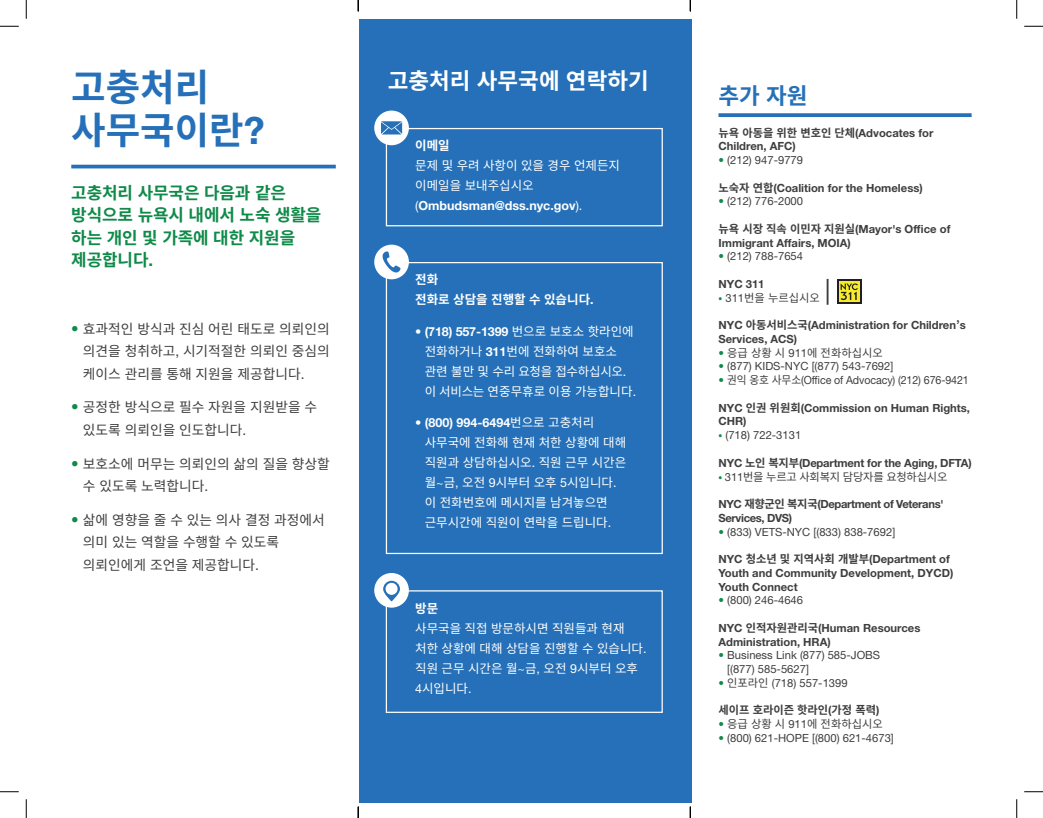
<style>
.page{position:relative;width:1043px;height:818px;background:#fff}
.page>*{position:absolute;margin:0;border:0;box-sizing:border-box;transform-origin:0 0}
.t1{font:700 37.5px/42.5px "Noto Sans CJ Kkr";color:#2570b8}
.t2{font:700 22.5px "Noto Sans CJ Kkr";color:#fff}
.t3{font:700 22.5px "Noto Sans CJ Kkr";color:#2570b8}
.t4{font:700 16.88px/22.5px "Noto Sans CJ Kkr";letter-spacing:-.005em;color:#0f8a49}
.t5{font:13.75px/22.5px "Noto Sans CJ Kkr";color:#3e3e3f}
.t6{font:12.5px/20px "Noto Sans CJ Kkr";color:#fff}
.t7{font:700 12.5px "Helvetica Neue LT Std";color:#fff}
.t8{font:700 12.5px/20px "Noto Sans CJ Kkr";color:#fff}
.t9{font:700 11.25px/13.8px "Helvetica Neue LT Std";color:#3e3e3f}
.t10{font:11.25px/13.8px "Helvetica Neue LT Std";color:#3e3e3f}
.t11{font:700 11.25px/13.8px "Helvetica Neue LT Std";letter-spacing:-.03em;color:#3e3e3f}
.t12{font:11.25px "Noto Sans CJ Kkr";color:#3e3e3f}
.t13{font:11.25px "Helvetica Neue LT Std";color:#3e3e3f;scale:.95 1}
.t14{font:11.25px "Noto Sans CJ Kkr";letter-spacing:-.02em;color:#3e3e3f}
.t15{font:700 11.25px "Noto Sans CJ Kkr";color:#3e3e3f}
.s1{font-family:"Helvetica Neue LT Std"}
.s2{font-weight:400}
.s3{font-family:"Helvetica Neue LT Std";font-size:15px;color:#0f8a49}
.s4{font-family:"Noto Sans CJ Kkr";font-weight:400}
.s5{font-family:"Helvetica Neue LT Std";font-weight:700}
.s6{font-family:"Noto Sans CJ Kkr"}
.s7{color:#0f8a49}
.s8{font-family:"Helvetica Neue LT Std";color:#0f8a49}
.s9{font-family:"Noto Sans CJ Kkr";color:#0f8a49}
</style>
<div class="page">
<div style="left:359px;top:19px;width:332px;height:783px;background:#2570b8"></div>
<svg style="left:837px;top:279px;width:24px;height:25px"></svg>
<div style="left:839px;top:281px;width:20px;height:21px;background:#f6eb2b"></div>
<svg style="left:840px;top:283px;width:18px;height:17px"></svg>
<hr style="left:826px;top:279px;width:2px;height:26px;background:#3e3e3f">
<hr style="left:71px;top:165px;width:265px;height:3px;background:#2570b8">
<svg style="left:718px;top:113px;width:253px;height:4px"></svg>
<div style="left:386px;top:262px;width:277px;height:292px;border:1px solid #fff"></div>
<div style="left:374px;top:244px;width:35px;height:35px;background:#fff;border-radius:50%"></div>
<svg style="left:382px;top:251px;width:18px;height:21px"></svg>
<div style="left:386px;top:128px;width:277px;height:98px;border:1px solid #fff"></div>
<div style="left:374px;top:111px;width:35px;height:34px;background:#fff;border-radius:50%"></div>
<svg style="left:381px;top:121px;width:21px;height:13px"></svg>
<div style="left:386px;top:590px;width:277px;height:122px;border:1px solid #fff"></div>
<div style="left:374px;top:573px;width:35px;height:34px;background:#fff;border-radius:50%"></div>
<svg style="left:383px;top:580px;width:17px;height:21px"></svg>
<svg style="left:0;top:25px;width:19px;height:2px"></svg>
<svg style="left:1024px;top:25px;width:19px;height:2px"></svg>
<svg style="left:0;top:791px;width:19px;height:1px"></svg>
<svg style="left:1024px;top:791px;width:19px;height:1px"></svg>
<svg style="left:25px;top:0;width:2px;height:19px"></svg>
<svg style="left:25px;top:799px;width:2px;height:19px"></svg>
<svg style="left:1016px;top:0;width:1px;height:19px"></svg>
<svg style="left:1016px;top:799px;width:1px;height:19px"></svg>
<svg style="left:357px;top:0;width:2px;height:11px"></svg>
<svg style="left:357px;top:806px;width:2px;height:12px"></svg>
<svg style="left:689px;top:0;width:2px;height:11px"></svg>
<svg style="left:689px;top:806px;width:2px;height:12px"></svg>
<h1 class="t1" style="left:71px;top:67px;width:195px">고충처리 사무국이란<span class="s1">?</span></h1>
<h2 class="t2" style="left:388px;top:68px;width:262px">고충처리 사무국에 연락하기</h2>
<p class="t8" style="left:415px;top:136px;width:36px">이메일</p>
<p class="t6" style="left:415px;top:156px;width:206px">문제 및 우려 사항이 있을 경우 언제든지 이메일을 보내주십시오</p>
<p class="t7" style="left:415px;top:198px;width:169px"><span class="s2">(</span>Ombudsman@dss.nyc.gov<span class="s2">).</span></p>
<h3 class="t4" style="left:71px;top:181px;width:252px">고충처리 사무국은 다음과 같은 방식으로 뉴욕시 내에서 노숙 생활을 하는 개인 및 가족에 대한 지원을 제공합니다<span class="s1">.</span></h3>
<p class="t5" style="left:83px;top:317px;width:248px;text-align:justify;text-indent:-12px"><span class="s3">•</span> 효과적인 방식과 진심 어린 태도로 의뢰인의 의견을 청취하고<span class="s1">,</span> 시기적절한 의뢰인 중심의 케이스 관리를 통해 지원을 제공합니다<span class="s1">.</span></p>
<p class="t5" style="left:83px;top:396px;width:236px;text-indent:-12px"><span class="s3">•</span> 공정한 방식으로 필수 자원을 지원받을 수 있도록 의뢰인을 인도합니다<span class="s1">.</span></p>
<p class="t5" style="left:83px;top:452px;width:248px;text-indent:-12px"><span class="s3">•</span> 보호소에 머무는 의뢰인의 삶의 질을 향상할 수 있도록 노력합니다<span class="s1">.</span></p>
<p class="t5" style="left:83px;top:509px;width:243px;text-indent:-12px"><span class="s3">•</span> 삶에 영향을 줄 수 있는 의사 결정 과정에서 의미 있는 역할을 수행할 수 있도록 의뢰인에게 조언을 제공합니다<span class="s1">.</span></p>
<p class="t8" style="left:415px;top:270px;width:180px">전화<br>전화로 상담을 진행할 수 있습니다<span class="s1">.</span></p>
<p class="t7" style="left:415px;top:323px;width:220px"><span class="s2">•</span> (718) 557-1399 <span class="s4">번으로 보호소 핫라인에</span></p>
<p class="t6" style="left:425px;top:341px;width:213px">전화하거나 <span class="s5">311</span>번에 전화하여 보호소 관련 불만 및 수리 요청을 접수하십시오<span class="s1">. </span>이 서비스는 연중무휴로 이용 가능합니다<span class="s1">.</span></p>
<p class="t7" style="left:415px;top:415px;width:181px"><span class="s2">•</span> (800) 994-6494<span class="s4">번으로 고충처리</span></p>
<p class="t6" style="left:425px;top:432px;width:203px">사무국에 전화해 현재 처한 상황에 대해 직원과 상담하십시오<span class="s1">.</span> 직원 근무 시간은 월<span class="s1">~</span>금<span class="s1">,</span> 오전 <span class="s1">9</span>시부터 오후 <span class="s1">5</span>시입니다<span class="s1">. </span>이 전화번호에 메시지를 남겨놓으면 근무시간에 직원이 연락을 드립니다<span class="s1">.</span></p>
<p class="t8" style="left:415px;top:598px;width:25px">방문</p>
<p class="t6" style="left:415px;top:618px;width:233px">사무국을 직접 방문하시면 직원들과 현재 처한 상황에 대해 상담을 진행할 수 있습니다<span class="s1">. </span>직원 근무 시간은 월<span class="s1">~</span>금<span class="s1">,</span> 오전 <span class="s1">9</span>시부터 오후<br><span class="s1">4</span>시입니다<span class="s1">.</span></p>
<h2 class="t3" style="left:718px;top:83px;width:91px">추가 자원</h2>
<p class="t9" style="left:718px;top:125px;width:216px"><span class="s6">뉴욕 아동을 위한 변호인 단체</span>(Advocates for<br>Children, AFC)</p>
<p class="t10" style="left:718px;top:153px;width:86px"><span class="s7">•</span> (212) 947-9779</p>
<p class="t9" style="left:718px;top:180px;width:206px"><span class="s6">노숙자 연합</span>(Coalition for the Homeless)</p>
<p class="t10" style="left:718px;top:194px;width:86px"><span class="s7">•</span> (212) 776-2000</p>
<p class="t9" style="left:718px;top:222px;width:233px"><span class="s6">뉴욕 시장 직속 이민자 지원실</span>(Mayor's Office of<br>Immigrant Affairs, MOIA)</p>
<p class="t10" style="left:718px;top:249px;width:86px"><span class="s7">•</span> (212) 788-7654</p>
<p class="t9" style="left:718px;top:277px;width:48px">NYC 311</p>
<p class="t12" style="left:718px;top:291px;width:103px"><span class="s7">•</span> <span class="s1">311</span>번을 누르십시오</p>
<p class="t9" style="left:718px;top:318px;width:249px">NYC <span class="s6">아동서비스국</span>(Administration for Children<span class="s6">’</span>s<br>Services, ACS)</p>
<p class="t12" style="left:718px;top:346px;width:166px"><span class="s8">•</span> 응급 상황 시 <span class="s1">911</span>에 전화하십시오</p>
<p class="t10" style="left:718px;top:359px;width:176px"><span class="s7">•</span> (877) KIDS-NYC [(877) 543-7692]</p>
<p class="t13" style="left:718px;top:373px;width:265px"><span class="s7">•</span> <span class="s6">권익 옹호 사무소</span>(Office of Advocacy) (212) 676-9421</p>
<p class="t9" style="left:718px;top:400px;width:253px">NYC <span class="s6">인권 위원회</span>(Commission on Human Rights,<br>CHR)</p>
<p class="t10" style="left:718px;top:428px;width:84px"><span class="s9">•</span> (718) 722-3131</p>
<p class="t9" style="left:718px;top:455px;width:255px">NYC <span class="s6">노인 복지부</span>(Department for the Aging, DFTA)</p>
<p class="t14" style="left:718px;top:470px;width:230px"><span class="s7">•</span> <span class="s1">311</span>번을 누르고 사회복지 담당자를 요청하십시오</p>
<p class="t11" style="left:718px;top:497px;width:227px">NYC <span class="s6">재향군인 복지국</span>(Department of Veterans'<br>Services, DVS)</p>
<p class="t10" style="left:718px;top:524px;width:178px"><span class="s7">•</span> (833) VETS-NYC [(833) 838-7692]</p>
<p class="t9" style="left:718px;top:552px;width:236px">NYC <span class="s6">청소년 및 지역사회 개발부</span>(Department of<br>Youth and Community Development, DYCD)<br>Youth Connect</p>
<p class="t10" style="left:718px;top:593px;width:86px"><span class="s7">•</span> (800) 246-4646</p>
<p class="t9" style="left:718px;top:620px;width:203px">NYC <span class="s6">인적자원관리국</span>(Human Resources<br>Administration, HRA)</p>
<p class="t10" style="left:727px;top:648px;width:154px;text-indent:-9px"><span class="s7">•</span> Business Link (877) 585-JOBS [(877) 585-5627]</p>
<p class="t10" style="left:718px;top:675px;width:131px"><span class="s7">•</span> <span class="s6">인포라인</span> (718) 557-1399</p>
<p class="t15" style="left:718px;top:703px;width:162px">세이프 호라이즌 핫라인<span class="s1">(</span>가정 폭력<span class="s1">)</span></p>
<p class="t12" style="left:718px;top:717px;width:166px"><span class="s8">•</span> 응급 상황 시 <span class="s1">911</span>에 전화하십시오</p>
<p class="t10" style="left:718px;top:730px;width:177px"><span class="s7">•</span> (800) 621-HOPE [(800) 621-4673]</p>
</div>
